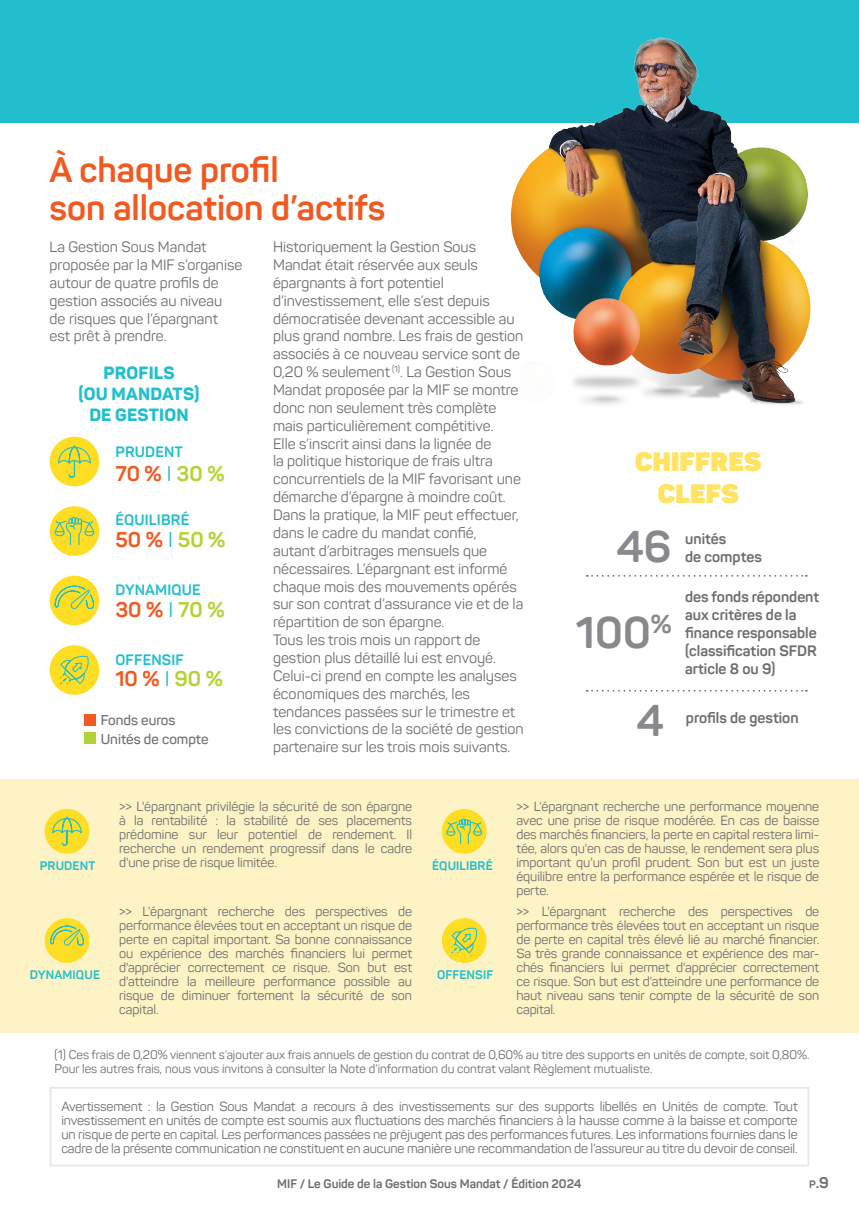
<style>
.page{position:relative;width:859px;height:1216px;background:#fff}
.page>*{position:absolute;margin:0;border:0;box-sizing:border-box;transform-origin:0 0}
.t1{font:700 43.75px/86.6px "Panton";color:#87898c;text-align:right}
.t2{font:700 35px/38.5px "Panton";color:#f15921}
.t3{font:800 26.25px/31.5px "Panton";letter-spacing:.01em;color:#ffe361;text-align:center}
.t4{font:700 21px "Panton";color:#f15921}
.t5{font:800 17.5px/21px "Panton";letter-spacing:.01em;color:#21bece;text-align:center}
.t6{font:14.88px/17.8px "Panton";color:#6c6d70}
.t7{font:700 14.88px/17.8px "Panton";color:#6c6d70}
.t8{font:700 14.88px "Panton";letter-spacing:.01em;color:#21bece}
.t9{font:600 14px/18.4px "Panton";color:#6c6d70}
.t10{font:13.12px/14px "Panton";letter-spacing:-.005em;color:#6c6d70;text-align:justify}
.t11{font:12.25px/14px "Panton";color:#6c6d70}
.t12{font:700 12.25px "Panton";color:#6c6d70}
.t13{font:700 12.25px "Panton";letter-spacing:.01em;color:#21bece}
.t14{font:700 10.67px "Panton";color:#6c6d70}
.s1{font-weight:400;color:#21bece}
.s2{color:#b3d234}
.s3{font-size:15.22px}
</style>
<div class="page">
<div style="left:0;top:0;width:858px;height:122px;background:#21bece"></div>
<div style="left:0;top:779px;width:858px;height:253px;background:#fef3c4"></div>
<svg style="left:586px;top:690px;width:220px;height:1px"></svg>
<svg style="left:586px;top:575px;width:220px;height:1px"></svg>
<img style="left:388px;top:37px;width:470px;height:368px">
<div style="left:50px;top:437px;width:49px;height:49px;background:#fd2;border-radius:50%"></div>
<svg style="left:58px;top:445px;width:33px;height:33px"></svg>
<div style="left:50px;top:506px;width:49px;height:50px;background:#fd2;border-radius:50%"></div>
<svg style="left:54px;top:516px;width:41px;height:30px"></svg>
<div style="left:50px;top:575px;width:49px;height:50px;background:#fd2;border-radius:50%"></div>
<svg style="left:54px;top:585px;width:40px;height:24px"></svg>
<div style="left:50px;top:645px;width:49px;height:49px;background:#fd2;border-radius:50%"></div>
<svg style="left:60px;top:655px;width:29px;height:30px"></svg>
<div style="left:84px;top:714px;width:11px;height:11px;background:#f15921"></div>
<div style="left:84px;top:732px;width:11px;height:11px;background:#b3d234"></div>
<div style="left:50px;top:1086px;width:759px;height:80px;border:2px solid #e6e7e9"></div>
<div style="left:45px;top:809px;width:44px;height:44px;background:#fd2;border-radius:50%"></div>
<svg style="left:52px;top:816px;width:30px;height:30px"></svg>
<div style="left:441px;top:809px;width:45px;height:44px;background:#fd2;border-radius:50%"></div>
<svg style="left:445px;top:818px;width:37px;height:26px"></svg>
<div style="left:45px;top:918px;width:44px;height:44px;background:#fd2;border-radius:50%"></div>
<svg style="left:50px;top:925px;width:34px;height:21px"></svg>
<div style="left:441px;top:918px;width:45px;height:44px;background:#fd2;border-radius:50%"></div>
<svg style="left:451px;top:927px;width:26px;height:27px"></svg>
<h2 class="t2" style="left:50px;top:150px;width:337px">À chaque profil<br>son allocation d’actifs</h2>
<p class="t6" style="left:50px;top:238px;width:194px">La Gestion Sous Mandat proposée par la MIF s’organise autour de quatre profils de gestion associés au niveau<br>de risques que l’épargnant<br>est prêt à prendre.</p>
<p class="t6" style="left:273px;top:238px;width:252px">Historiquement la Gestion Sous Mandat était réservée aux seuls épargnants à fort potentiel d’investissement, elle s’est depuis démocratisée devenant accessible au plus grand nombre. Les frais de gestion associés à ce nouveau service sont de 0,20 % seulement <sup>(1)</sup>. La Gestion Sous Mandat proposée par la MIF se montre donc non seulement très complète mais particulièrement compétitive.<br>Elle s’inscrit ainsi dans la lignée de<br>la politique historique de frais ultra concurrentiels de la MIF favorisant une démarche d’épargne à moindre coût.<br>Dans la pratique, la MIF peut effectuer, dans le cadre du mandat confié,<br>autant d’arbitrages mensuels que nécessaires. L’épargnant est informé chaque mois des mouvements opérés sur son contrat d’assurance vie et de la répartition de son épargne.<br>Tous les trois mois un rapport de gestion plus détaillé lui est envoyé.<br>Celui-ci prend en compte les analyses économiques des marchés, les tendances passées sur le trimestre et les convictions de la société de gestion partenaire sur les trois mois suivants.</p>
<h3 class="t5" style="left:79px;top:362px;width:122px">PROFILS<br>(OU MANDATS)<br>DE GESTION</h3>
<p class="t8" style="left:115px;top:442px;width:69px">PRUDENT</p>
<h3 class="t4" style="left:115px;top:460px;width:111px">70 % <span class="s1">I</span> <span class="s2">30 %</span></h3>
<p class="t8" style="left:115px;top:510px;width:75px">ÉQUILIBRÉ</p>
<h3 class="t4" style="left:115px;top:526px;width:111px">50 % <span class="s1">I</span> <span class="s2">50 %</span></h3>
<p class="t8" style="left:115px;top:580px;width:87px">DYNAMIQUE</p>
<h3 class="t4" style="left:115px;top:596px;width:111px">30 % <span class="s1">I</span> <span class="s2">70 %</span></h3>
<p class="t8" style="left:115px;top:650px;width:70px">OFFENSIF</p>
<h3 class="t4" style="left:115px;top:665px;width:109px">10 % <span class="s1">I</span> <span class="s2">90 %</span></h3>
<p class="t9" style="left:101px;top:711px;width:109px">Fonds euros<br>Unités de compte</p>
<h3 class="t3" style="left:635px;top:445px;width:128px">CHIFFRES<br>CLEFS</h3>
<p class="t7" style="left:685px;top:530px;width:78px">unités<br>de comptes</p>
<p class="t7" style="left:685px;top:587px;width:135px">des fonds répondent aux critères de la finance responsable (classification SFDR article 8 ou 9)</p>
<h1 class="t1" style="left:575px;top:503px;width:97px">46<br>100<sup>%<br></sup>4</h1>
<p class="t7" style="left:685px;top:709px;width:114px">profils de gestion</p>
<p class="t10" style="left:119px;top:799px;width:294px">&gt;&gt; L'épargnant privilégie la sécurité de son épargne à la rentabilité : la stabilité de ses placements prédomine sur leur potentiel de rendement. Il recherche un rendement progressif dans le cadre d'une prise de risque limitée.</p>
<p class="t10" style="left:516px;top:799px;width:304px">&gt;&gt; L'épargnant recherche une performance moyenne avec une prise de risque modérée. En cas de baisse des marchés financiers, la perte en capital restera limi&shy;tée, alors qu'en cas de hausse, le rendement sera plus important qu'un profil prudent. Son but est un juste équilibre entre la performance espérée et le risque de perte.</p>
<p class="t10" style="left:119px;top:903px;width:294px">&gt;&gt; L'épargnant recherche des perspectives de performance élevées tout en acceptant un risque de perte en capital important. Sa bonne connaissance ou expérience des marchés financiers lui permet d'apprécier correctement ce risque. Son but est d'atteindre la meilleure performance possible au risque de diminuer fortement la sécurité de son capital.</p>
<p class="t10" style="left:516px;top:904px;width:304px">&gt;&gt; L'épargnant recherche des perspectives de performance très élevées tout en acceptant un risque de perte en capital très élevé lié au marché financier.<br>Sa très grande connaissance et expérience des mar&shy;chés financiers lui permet d'apprécier correctement ce risque. Son but est d'atteindre une performance de haut niveau sans tenir compte de la sécurité de son capital.</p>
<p class="t13" style="left:40px;top:858px;width:57px">PRUDENT</p>
<p class="t13" style="left:432px;top:858px;width:62px">ÉQUILIBRÉ</p>
<p class="t13" style="left:30px;top:967px;width:72px">DYNAMIQUE</p>
<p class="t13" style="left:437px;top:967px;width:58px">OFFENSIF</p>
<p class="t11" style="left:55px;top:1047px;width:756px">(1) Ces frais de 0,20% viennent s’ajouter aux frais annuels de gestion du contrat de 0,60% au titre des supports en unités de compte, soit 0,80%.<br>Pour les autres frais, nous vous invitons à consulter la Note d’information du contrat valant Règlement mutualiste.</p>
<p class="t10" style="left:61px;top:1099px;width:737px">Avertissement : la Gestion Sous Mandat a recours à des investissements sur des supports libellés en Unités de compte. Tout investissement en unités de compte est soumis aux fluctuations des marchés financiers à la hausse comme à la baisse et comporte un risque de perte en capital. Les performances passées ne préjugent pas des performances futures. Les informations fournies dans le cadre de la présente communication ne constituent en aucune manière une recommandation de l’assureur au titre du devoir de conseil.</p>
<p class="t12" style="left:277px;top:1175px;width:306px">MIF / Le Guide de la Gestion Sous Mandat / Édition 2024</p>
<p class="t14" style="left:808px;top:1177px;width:21px">p<span class="s3">.</span><span class="s3">9</span></p>
</div>
